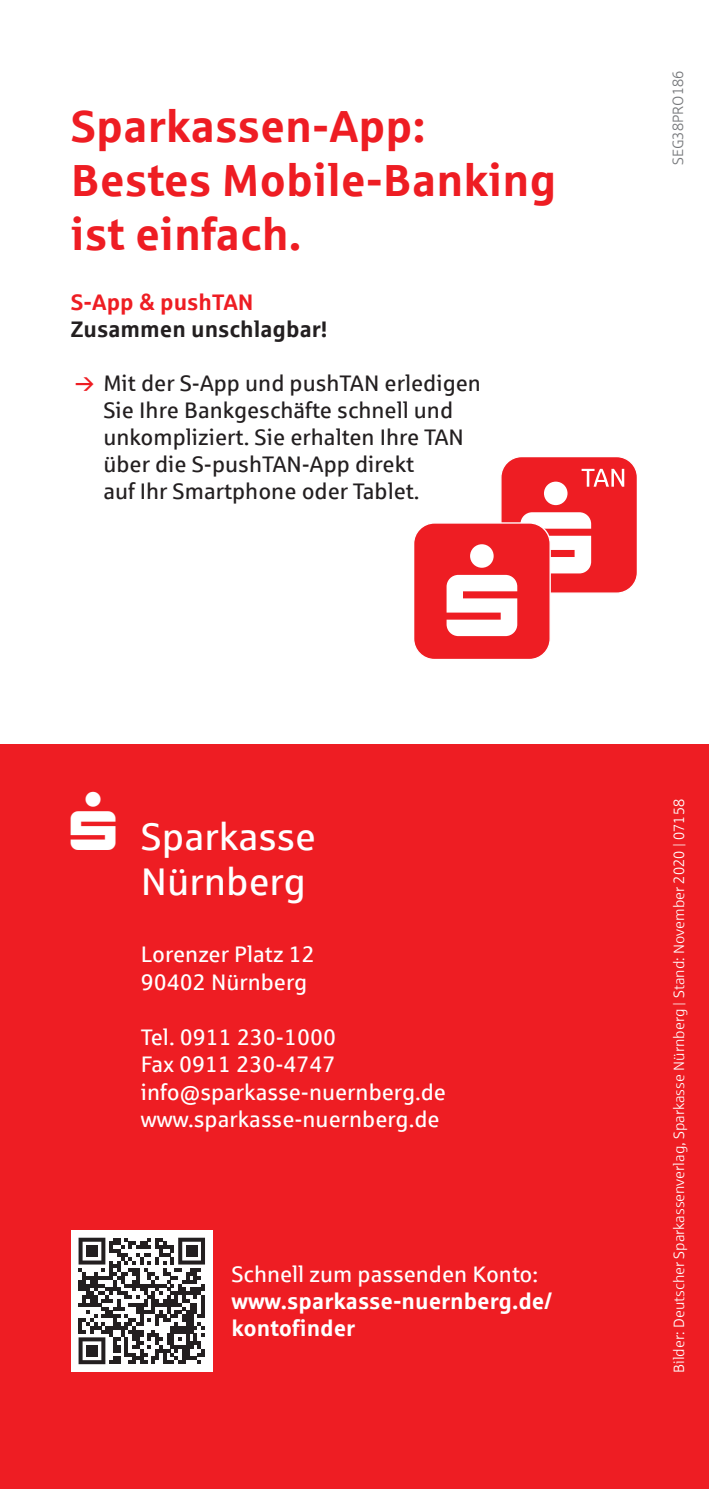
<style>
.page{position:relative;width:709px;height:1489px;background:#fff}
.page>*{position:absolute;margin:0;border:0;box-sizing:border-box;transform-origin:0 0}
.t1{font:700 45px/54px "Sparkasse Rg";color:#ee1d23}
.t2{font:38.5px/44.5px "Sparkasse Rg";color:#fff;text-align:right}
.t3{font:22.5px/27px "Sparkasse Rg";color:#231f20}
.t4{font:22.5px/27.5px "Sparkasse Rg";color:#fff}
.t5{font:700 22.5px/27px "Sparkasse Rg";color:#fff}
.t6{font:700 22.5px "Sparkasse Rg";color:#231f20}
.t7{font:700 22.5px "Sparkasse Rg";color:#ee1d23}
.t8{font:15px "Sparkasse Lt";color:#fff}
.t9{font:15px "Sparkasse Lt";color:#76787b}
</style>
<div class="page">
<div style="left:0;top:744px;width:709px;height:744px;background:#ee1d23"></div>
<div style="left:501px;top:456px;width:136px;height:137px;background:#ee1d23;border-radius:21px"></div>
<div style="left:500px;top:456px;width:138px;height:137px;border:1px solid #fff;border-radius:21px"></div>
<div style="left:413px;top:523px;width:137px;height:136px;background:#ee1d23;border-radius:21px"></div>
<div style="left:413px;top:522px;width:138px;height:138px;border:1px solid #fff;border-radius:21px"></div>
<svg style="left:446px;top:469px;width:178px;height:167px"></svg>
<div style="left:71px;top:1229px;width:142px;height:142px;background:#fff"></div>
<svg style="left:79px;top:1237px;width:126px;height:126px"></svg>
<div style="left:86px;top:1245px;width:12px;height:11px;background:#231f20"></div>
<div style="left:186px;top:1245px;width:11px;height:11px;background:#231f20"></div>
<div style="left:86px;top:1344px;width:12px;height:12px;background:#231f20"></div>
<h1 class="t1" style="left:71px;top:97px;width:487px">Sparkassen-App:<br>Bestes Mobile-Banking ist einfach.</h1>
<p class="t7" style="left:71px;top:287px;width:184px">S-App &amp; pushTAN</p>
<p class="t6" style="left:71px;top:314px;width:258px">Zusammen unschlagbar!</p>
<p class="t3" style="left:103px;top:369px;width:379px">Mit der S-App und pushTAN erledigen Sie Ihre Bankgeschäfte schnell und unkompliziert. Sie erhalten Ihre TAN über die S-pushTAN-App direkt<br>auf Ihr Smartphone oder Tablet.</p>
<h2 class="t2" style="left:71px;top:813px;width:246px">▲ Sparkasse<br>Nürnberg</h2>
<p class="t4" style="left:141px;top:940px;width:175px">Lorenzer Platz 12<br>90402 Nürnberg</p>
<p class="t4" style="left:141px;top:1022px;width:307px">Tel. 0911 230-1000<br>Fax 0911 230-4747 info@sparkasse-nuernberg.de www.sparkasse-nuernberg.de</p>
<p class="t4" style="left:231px;top:1259px;width:308px">Schnell zum passenden Konto:</p>
<p class="t5" style="left:231px;top:1286px;width:322px">www.sparkasse-nuernberg.de/ kontofinder</p>
<p class="t9" style="left:669px;top:165px;width:96px;rotate:-90deg">SEG38PRO186</p>
<p class="t8" style="left:670px;top:1372px;width:575px;rotate:-90deg">Bilder: Deutscher Sparkassenverlag, Sparkasse Nürnberg | Stand: November 2020 | 07158</p>
</div>
